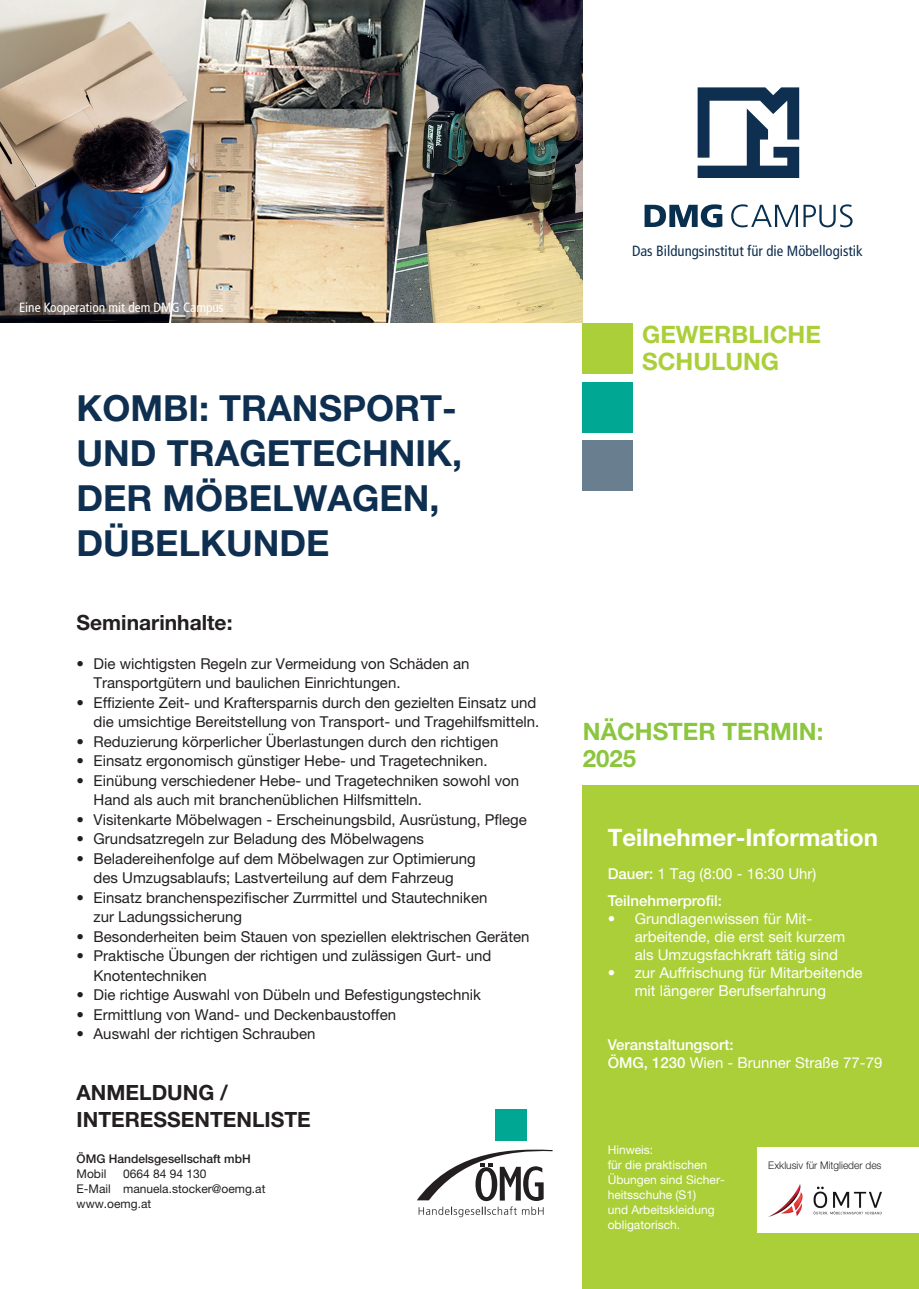
<style>
.page{position:relative;width:919px;height:1289px;background:#fff}
.page>*{position:absolute;margin:0;border:0;box-sizing:border-box;transform-origin:0 0}
.t1{font:700 36px/45px "Helvetica Neue LT Pro";color:#0e2f50}
.t2{font:700 24px "Helvetica Neue LT Pro";color:#fff}
.t3{font:700 24px/27px "Helvetica Neue LT Pro";color:#abcf38}
.t4{font:700 24px/27px "Helvetica Neue LT Pro";color:#8bc63e}
.t5{font:700 21px/27px "Helvetica Neue LT Pro";color:#231f20}
.t6{font:15px/19.5px "Helvetica Neue LT Pro";color:#231f20}
.t7{font:15px/18px "Helvetica Neue LT Pro";color:#fff}
.t8{font:500 15px/27px "Helvetica Neue LT Pro";color:#fff}
.t9{font:condensed 14.7px "Frutiger LT Com";color:#0e2f50}
.t10{font:condensed 13.35px "Frutiger LT Com";color:#fff}
.t11{font:12px/15px "Helvetica Neue LT Pro";color:#fff}
.t12{font:12px/15px "Helvetica Neue LT Pro";color:#231f20}
.t13{font:500 12px "Helvetica Neue LT Pro";color:#231f20}
.t14{font:300 10.5px "Helvetica Neue LT Pro";color:#231f20}
.s1{font-weight:400}
</style>
<div class="page">
<div style="left:583px;top:786px;width:335px;height:502px;background:#abcf38"></div>
<img style="left:0;top:0;width:583px;height:323px">
<div style="left:583px;top:323px;width:50px;height:50px;background:#abcf38"></div>
<div style="left:583px;top:382px;width:50px;height:50px;background:#00a894"></div>
<div style="left:583px;top:441px;width:50px;height:50px;background:#697f90"></div>
<svg style="left:697px;top:87px;width:102px;height:91px"></svg>
<svg style="left:644px;top:204px;width:78px;height:23px"></svg>
<svg style="left:731px;top:204px;width:66px;height:23px"></svg>
<svg style="left:803px;top:204px;width:49px;height:23px"></svg>
<div style="left:495px;top:1109px;width:31px;height:31px;background:#00a894"></div>
<svg style="left:416px;top:1149px;width:137px;height:68px"></svg>
<div style="left:757px;top:1147px;width:161px;height:85px;background:#fff"></div>
<img style="left:770px;top:1184px;width:111px;height:32px">
<p class="t10" style="left:19px;top:300px;width:206px">Eine Kooperation mit dem DMG Campus</p>
<h1 class="t1" style="left:77px;top:385px;width:387px">KOMBI: TRANSPORT-<br>UND TRAGETECHNIK,<br>DER MÖBELWAGEN,<br>DÜBELKUNDE</h1>
<h3 class="t5" style="left:77px;top:608px;width:157px">Seminarinhalte:</h3>
<p class="t6" style="left:94px;top:653px;width:377px;text-indent:-17px">• Die wichtigsten Regeln zur Vermeidung von Schäden an<br>Transportgütern und baulichen Einrichtungen.</p>
<p class="t6" style="left:77px;top:692px;width:464px;text-align:right">• Effiziente Zeit- und Kraftersparnis durch den gezielten Einsatz und die umsichtige Bereitstellung von Transport- und Tragehilfsmitteln.</p>
<p class="t6" style="left:77px;top:731px;width:423px">• Reduzierung körperlicher Überlastungen durch den richtigen</p>
<p class="t6" style="left:77px;top:751px;width:412px">• Einsatz ergonomisch günstiger Hebe- und Tragetechniken.</p>
<p class="t6" style="left:94px;top:770px;width:427px;text-indent:-17px">• Einübung verschiedener Hebe- und Tragetechniken sowohl von<br>Hand als auch mit branchenüblichen Hilfsmitteln.</p>
<p class="t6" style="left:77px;top:809px;width:452px">• Visitenkarte Möbelwagen - Erscheinungsbild, Ausrüstung, Pflege</p>
<p class="t6" style="left:77px;top:829px;width:349px">• Grundsatzregeln zur Beladung des Möbelwagens</p>
<p class="t6" style="left:77px;top:848px;width:401px;text-align:center">• Beladereihenfolge auf dem Möbelwagen zur Optimierung des Umzugsablaufs; Lastverteilung auf dem Fahrzeug</p>
<p class="t6" style="left:94px;top:887px;width:395px;text-indent:-17px">• Einsatz branchenspezifischer Zurrmittel und Stautechniken zur Ladungssicherung</p>
<p class="t6" style="left:77px;top:926px;width:454px">• Besonderheiten beim Stauen von speziellen elektrischen Geräten</p>
<p class="t6" style="left:94px;top:946px;width:399px;text-indent:-17px">• Praktische Übungen der richtigen und zulässigen Gurt- und<br>Knotentechniken</p>
<p class="t6" style="left:77px;top:985px;width:406px">• Die richtige Auswahl von Dübeln und Befestigungstechnik</p>
<p class="t6" style="left:77px;top:1004px;width:321px">• Ermittlung von Wand- und Deckenbaustoffen</p>
<p class="t6" style="left:77px;top:1024px;width:240px">• Auswahl der richtigen Schrauben</p>
<h3 class="t5" style="left:77px;top:1078px;width:236px">ANMELDUNG /<br>INTERESSENTENLISTE</h3>
<p class="t13" style="left:77px;top:1150px;width:176px">ÖMG Handelsgesellschaft mbH</p>
<p class="t12" style="left:77px;top:1165px;width:31px">Mobil</p>
<p class="t12" style="left:77px;top:1165px;width:190px;text-indent:46px">0664 84 94 130<br>E-Mail manuela.stocker@oemg.at www.oemg.at</p>
<p class="t9" style="left:632px;top:242px;width:232px">Das Bildungsinstitut für die Möbellogistik</p>
<h2 class="t3" style="left:642px;top:320px;width:180px">GEWERBLICHE<br>SCHULUNG</h2>
<h2 class="t4" style="left:583px;top:717px;width:242px">NÄCHSTER TERMIN:<br>2025</h2>
<h2 class="t2" style="left:607px;top:822px;width:272px">Teilnehmer-Information</h2>
<p class="t8" style="left:607px;top:859px;width:210px">Dauer: <span class="s1">1 Tag (8:00 - 16:30 Uhr)<br></span>Teilnehmerprofil:</p>
<p class="t7" style="left:634px;top:909px;width:212px;text-indent:-27px">• Grundlagenwissen für Mit&shy;arbeitende, die erst seit kurzem als Umzugsfachkraft tätig sind</p>
<p class="t7" style="left:634px;top:963px;width:229px;text-indent:-27px">• zur Auffrischung für Mitarbeitende mit längerer Berufserfahrung</p>
<p class="t8" style="left:607px;top:1035px;width:276px;line-height:18px">Veranstaltungsort:<br>ÖMG, 1230 <span class="s1">Wien - Brunner Straße 77-79</span></p>
<p class="t11" style="left:607px;top:1141px;width:118px">Hinweis:<br>für die praktischen<br>Übungen sind Sicher&shy;heitsschuhe (S1)<br>und Arbeitskleidung obligatorisch.</p>
<p class="t14" style="left:768px;top:1158px;width:115px">Exklusiv für Mitglieder des</p>
</div>
